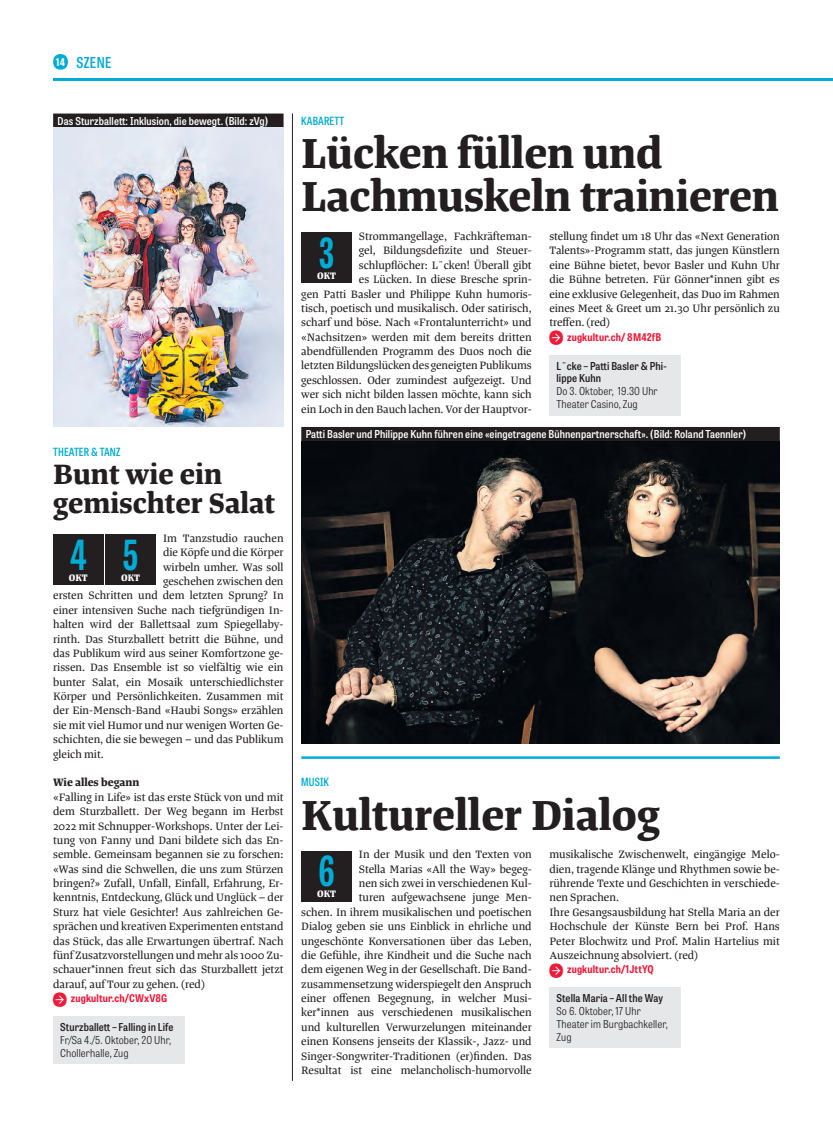
<style>
.page{position:relative;width:833px;height:1134px;background:#fff}
.page>*{position:absolute;margin:0;border:0;box-sizing:border-box;transform-origin:0 0}
.t1{font:500 45px/43.1px "Tanger Serif";letter-spacing:-.005em;color:#231f20}
.t2{font:700 41.25px "Tablet Gothic Compressed";color:#00acd5}
.t3{font:500 30px/28.8px "Tanger Serif";color:#231f20}
.t4{font:600 15px "Tablet Gothic Condensed";letter-spacing:.025em;color:#00acd5}
.t5{font:500 11.5px/14.4px "Tanger Serif";color:#231f20;text-align:justify}
.t6{font:500 11.5px "Tanger Serif";color:#231f20}
.t7{font:600 11.25px "Tablet Gothic Condensed";letter-spacing:.01em;color:#00acd5}
.t8{font:600 semi-condensed 10.88px "Tablet Gothic";letter-spacing:.01em;color:#fff}
.t9{font:300 semi-condensed 10.88px/13px "Tablet Gothic";letter-spacing:.01em;color:#231f20}
.t10{font:600 semi-condensed 10.88px/13px "Tablet Gothic";letter-spacing:.01em;color:#231f20}
.t11{font:700 semi-condensed 10.62px "Tablet Gothic";letter-spacing:.015em;color:#ed1a3a}
.t12{font:700 10px "Tanger Serif Narrow";letter-spacing:-.005em;color:#fff}
.s1{font-family:"Tablet Gothic";font-weight:700;font-stretch:semi-condensed;font-size:10.62px;color:#fff}
.s2{font-family:"Tablet Gothic";font-weight:600;font-stretch:semi-condensed;font-size:10.88px}
</style>
<div class="page">
<hr style="left:53px;top:78px;width:780px;height:2px;background:#00acd5">
<svg style="left:53px;top:54px;width:15px;height:16px"></svg>
<div style="left:53px;top:114px;width:230px;height:14px;background:#231f20"></div>
<img style="left:53px;top:128px;width:230px;height:299px">
<hr style="left:292px;top:113px;width:1px;height:968px;background:#231f20">
<div style="left:53px;top:535px;width:51px;height:50px;background:#231f20"></div>
<div style="left:105px;top:535px;width:51px;height:50px;background:#231f20"></div>
<div style="left:53px;top:1016px;width:131px;height:48px;background:#e6e7e9"></div>
<div style="left:301px;top:233px;width:51px;height:50px;background:#231f20"></div>
<div style="left:549px;top:355px;width:131px;height:60px;background:#e6e7e9"></div>
<div style="left:301px;top:427px;width:479px;height:14px;background:#231f20"></div>
<img style="left:301px;top:441px;width:479px;height:302px">
<hr style="left:301px;top:756px;width:479px;height:3px;background:#00acd5">
<div style="left:301px;top:851px;width:51px;height:50px;background:#231f20"></div>
<div style="left:549px;top:988px;width:131px;height:60px;background:#e6e7e9"></div>
<h3 class="t4" style="left:56px;top:52px;width:57px"><span class="s1">14</span> SZENE</h3>
<p class="t8" style="left:58px;top:113px;width:212px">Das Sturzballett: Inklusion, die bewegt. (Bild: zVg)</p>
<p class="t7" style="left:53px;top:444px;width:69px">THEATER &amp; TANZ</p>
<h3 class="t3" style="left:53px;top:458px;width:223px">Bunt wie ein gemischter Salat</h3>
<h2 class="t2" style="left:70px;top:526px;width:18px">4</h2>
<p class="t12" style="left:69px;top:570px;width:20px">OKT</p>
<p class="t5" style="left:163px;top:530px;width:122px">Im Tanzstudio rauchen</p>
<p class="t5" style="left:163px;top:544px;width:122px">die Köpfe und die Körper</p>
<p class="t5" style="left:163px;top:559px;width:122px">wirbeln umher. Was soll</p>
<p class="t5" style="left:163px;top:573px;width:122px">geschehen zwischen den</p>
<p class="t5" style="left:53px;top:588px;width:232px">ersten Schritten und dem letzten Sprung? In</p>
<p class="t5" style="left:53px;top:602px;width:232px">einer intensiven Suche nach tiefgründigen In-</p>
<p class="t5" style="left:53px;top:616px;width:232px">halten wird der Ballettsaal zum Spiegellaby-</p>
<p class="t5" style="left:53px;top:631px;width:232px">rinth. Das Sturzballett betritt die Bühne, und</p>
<p class="t5" style="left:53px;top:645px;width:232px">das Publikum wird aus seiner Komfortzone ge-</p>
<p class="t5" style="left:53px;top:659px;width:232px">rissen. Das Ensemble ist so vielfältig wie ein</p>
<p class="t5" style="left:53px;top:674px;width:232px">bunter Salat, ein Mosaik unterschiedlichster</p>
<p class="t5" style="left:53px;top:688px;width:232px">Körper und Persönlichkeiten. Zusammen mit</p>
<p class="t5" style="left:53px;top:703px;width:232px">der Ein-Mensch-Band «Haubi Songs» erzählen</p>
<p class="t5" style="left:53px;top:717px;width:232px">sie mit viel Humor und nur wenigen Worten Ge-</p>
<p class="t5" style="left:53px;top:731px;width:232px">schichten, die sie bewegen – und das Publikum</p>
<p class="t5" style="left:53px;top:746px;width:52px">gleich mit.</p>
<p class="t6" style="left:53px;top:774px;width:88px">Wie alles begann</p>
<p class="t5" style="left:53px;top:789px;width:232px">«Falling in Life» ist das erste Stück von und mit dem Sturzballett. Der Weg begann im Herbst 2022 mit Schnupper-Workshops. Unter der Lei&shy;tung von Fanny und Dani bildete sich das En&shy;semble. Gemeinsam begannen sie zu forschen: «Was sind die Schwellen, die uns zum Stürzen bringen?» Zufall, Unfall, Einfall, Erfahrung, Er&shy;kenntnis, Entdeckung, Glück und Unglück – der Sturz hat viele Gesichter! Aus zahlreichen Ge&shy;sprächen und kreativen Experimenten entstand das Stück, das alle Erwartungen übertraf. Nach fünf Zusatzvorstellungen und mehr als 1000 Zu&shy;schauer*innen freut sich das Sturzballett jetzt darauf, auf Tour zu gehen. (red)</p>
<p class="t11" style="left:53px;top:991px;width:116px">✔ zugkultur.ch/CWxV8G</p>
<p class="t10" style="left:60px;top:1020px;width:115px">Sturzballett – Falling in Life</p>
<p class="t9" style="left:60px;top:1033px;width:112px">Fr/Sa 4./5. Oktober, 20 Uhr,<br>Chollerhalle, Zug</p>
<h2 class="t2" style="left:123px;top:526px;width:17px">5</h2>
<p class="t12" style="left:121px;top:570px;width:20px">OKT</p>
<p class="t7" style="left:301px;top:113px;width:44px">KABARETT</p>
<h1 class="t1" style="left:301px;top:128px;width:479px">Lücken füllen und<br>Lachmuskeln trainieren</h1>
<h2 class="t2" style="left:319px;top:224px;width:16px">3</h2>
<p class="t12" style="left:317px;top:268px;width:20px">OKT</p>
<p class="t5" style="left:301px;top:228px;width:232px;text-align:right">Strommangellage, Fachkräfteman-<br>gel, Bildungsdefizite und Steuer&shy;schlupflöcher: L<span class="s2">¨</span>cken! Überall gibt<br>es Lücken. In diese Bresche sprin-<br>gen Patti Basler und Philippe Kuhn humoris&shy;tisch, poetisch und musikalisch. Oder satirisch, scharf und böse. Nach «Frontalunterricht» und «Nachsitzen» werden mit dem bereits dritten abendfüllenden Programm des Duos noch die letzten Bildungslücken des geneigten Publikums geschlossen. Oder zumindest aufgezeigt. Und wer sich nicht bilden lassen möchte, kann sich ein Loch in den Bauch lachen. Vor der Hauptvor-</p>
<p class="t5" style="left:549px;top:228px;width:232px">stellung findet um 18 Uhr das «Next Generation Talents»-Programm statt, das jungen Künstlern eine Bühne bietet, bevor Basler und Kuhn Uhr die Bühne betreten. Für Gönner*innen gibt es eine exklusive Gelegenheit, das Duo im Rahmen eines Meet &amp; Greet um 21.30 Uhr persönlich zu treffen. (red)</p>
<p class="t11" style="left:549px;top:329px;width:113px">✔ zugkultur.ch/ 8M42fB</p>
<p class="t10" style="left:556px;top:359px;width:112px">L¨cke – Patti Basler &amp; Phi&shy;lippe Kuhn</p>
<p class="t9" style="left:556px;top:385px;width:103px">Do 3. Oktober, 19.30 Uhr<br>Theater Casino, Zug</p>
<p class="t8" style="left:306px;top:427px;width:442px">Patti Basler und Philippe Kuhn führen eine «eingetragene Bühnenpartnerschaft». (Bild: Roland Taennler)</p>
<p class="t7" style="left:301px;top:774px;width:29px">MUSIK</p>
<h1 class="t1" style="left:301px;top:789px;width:360px">Kultureller Dialog</h1>
<h2 class="t2" style="left:319px;top:842px;width:17px">6</h2>
<p class="t12" style="left:317px;top:886px;width:20px">OKT</p>
<p class="t5" style="left:301px;top:846px;width:232px;text-align:right">In der Musik und den Texten von<br>Stella Marias «All the Way» begeg-<br>nen sich zwei in verschiedenen Kul-<br>turen aufgewachsene junge Men-<br>schen. In ihrem musikalischen und poetischen Dialog geben sie uns Einblick in ehrliche und ungeschönte Konversationen über das Leben, die Gefühle, ihre Kindheit und die Suche nach dem eigenen Weg in der Gesellschaft. Die Band&shy;zusammensetzung widerspiegelt den Anspruch einer offenen Begegnung, in welcher Musi&shy;ker*innen aus verschiedenen musikalischen und kulturellen Verwurzelungen miteinander einen Konsens jenseits der Klassik-, Jazz- und Singer-Songwriter-Traditionen (er)finden. Das Resultat ist eine melancholisch-humorvolle</p>
<p class="t5" style="left:549px;top:846px;width:232px;text-align:left">musikalische Zwischenwelt, eingängige Melo&shy;dien, tragende Klänge und Rhythmen sowie be&shy;rührende Texte und Geschichten in verschiede&shy;nen Sprachen.<br>Ihre Gesangsausbildung hat Stella Maria an der Hochschule der Künste Bern bei Prof. Hans Peter Blochwitz und Prof. Malin Hartelius mit Auszeichnung absolviert. (red)</p>
<p class="t11" style="left:549px;top:962px;width:106px">✔ zugkultur.ch/1JttYQ</p>
<p class="t10" style="left:556px;top:991px;width:108px">Stella Maria – All the Way</p>
<p class="t9" style="left:556px;top:1004px;width:113px">So 6. Oktober, 17 Uhr<br>Theater im Burgbachkeller,<br>Zug</p>
</div>
